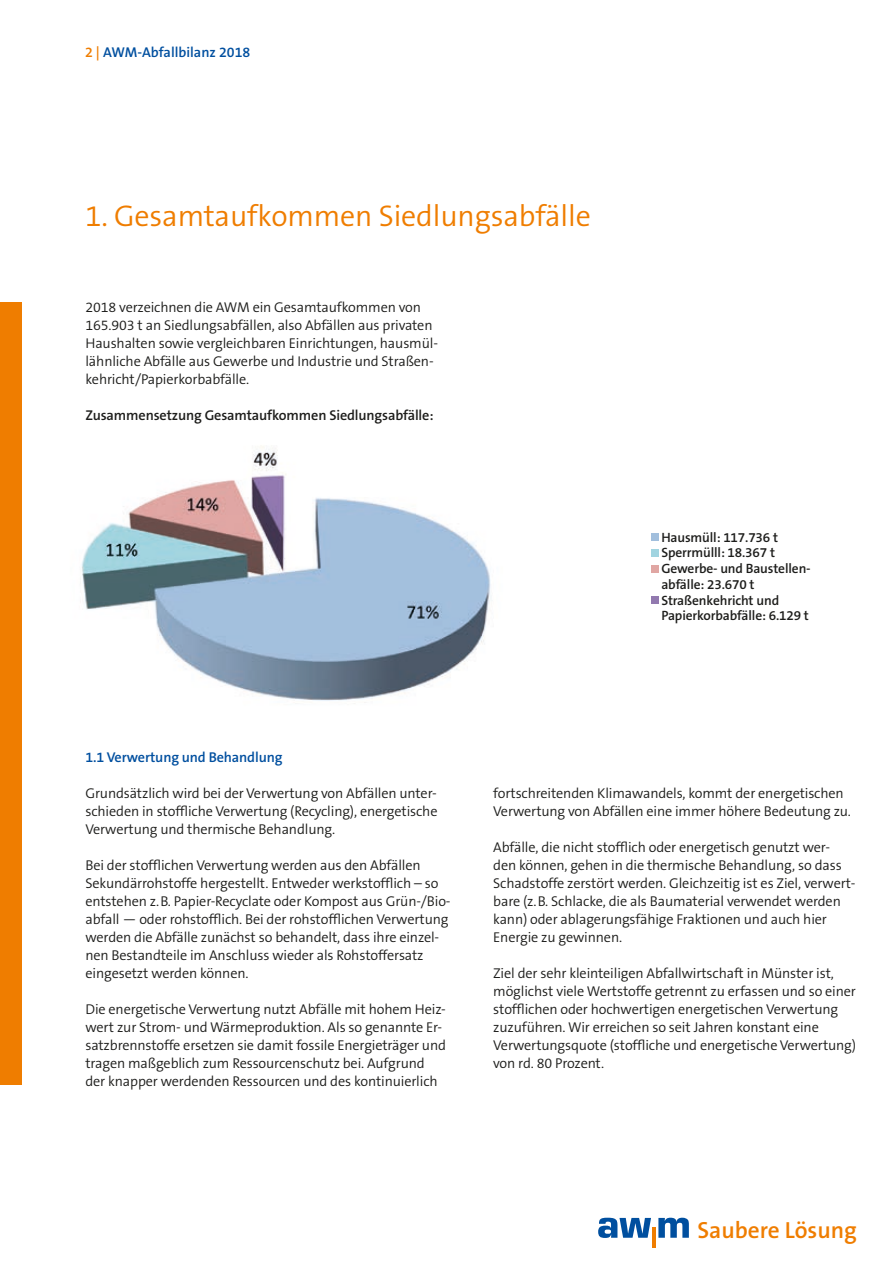
<style>
.page{position:relative;width:893px;height:1263px;background:#fff}
.page>*{position:absolute;margin:0;border:0;box-sizing:border-box;transform-origin:0 0}
.t1{font:300 30px "The Sans B4";letter-spacing:-.005em;color:#ef7d00}
.t2{font:600 23.4px "The Sans B6";color:#ef7d00}
.t3{font:300 14.25px/18px "The Sans B4";letter-spacing:-.01em;color:#1d1d1b}
.t4{font:600 14.25px "The Sans B6";letter-spacing:-.01em;color:#004f9f}
.t5{font:600 14.25px "The Sans B6";letter-spacing:-.01em;color:#1d1d1b}
.t6{font:600 13.5px/15.8px "The Sans B6";letter-spacing:-.01em;color:#1d1d1b}
.s1{color:#ef7d00}
</style>
<div class="page">
<div style="left:0;top:302px;width:21px;height:782px;background:#ef7d00"></div>
<svg style="left:598px;top:1218px;width:53px;height:20px"></svg>
<svg style="left:658px;top:1218px;width:31px;height:20px"></svg>
<hr style="left:652px;top:1227px;width:3px;height:20px;background:#ef7d00">
<div style="left:651px;top:534px;width:8px;height:7px;background:#a2bfdd"></div>
<div style="left:651px;top:549px;width:8px;height:7px;background:#a1d4e0"></div>
<div style="left:651px;top:565px;width:8px;height:7px;background:#e0a6a3"></div>
<div style="left:651px;top:597px;width:8px;height:7px;background:#9279af"></div>
<img style="left:81px;top:446px;width:410px;height:258px">
<p class="t4" style="left:85px;top:45px;width:167px"><span class="s1">2 |</span> AWM-Abfallbilanz 2018</p>
<h1 class="t1" style="left:85px;top:200px;width:507px">1. Gesamtaufkommen Siedlungsabfälle</h1>
<p class="t3" style="left:85px;top:299px;width:354px">2018 verzeichnen die AWM ein Gesamtaufkommen von 165.903 t an Siedlungsabfällen, also Abfällen aus privaten Haushalten sowie vergleichbaren Einrichtungen, hausmül&shy;lähnliche Abfälle aus Gewerbe und Industrie und Straßen&shy;kehricht/Papierkorbabfälle.</p>
<p class="t5" style="left:85px;top:407px;width:350px">Zusammensetzung Gesamtaufkommen Siedlungsabfälle:</p>
<p class="t6" style="left:661px;top:529px;width:151px">Hausmüll: 117.736 t<br>Sperrmülll: 18.367 t<br>Gewerbe- und Baustellen&shy;abfälle: 23.670 t<br>Straßenkehricht und<br>Papierkorbabfälle: 6.129 t</p>
<p class="t4" style="left:85px;top:749px;width:198px">1.1 Verwertung und Behandlung</p>
<p class="t3" style="left:85px;top:785px;width:354px;text-align:justify">Grundsätzlich wird bei der Verwertung von Abfällen unter&shy;schieden in stoffliche Verwertung (Recycling), energetische Verwertung und thermische Behandlung.</p>
<p class="t3" style="left:85px;top:857px;width:367px">Bei der stofflichen Verwertung werden aus den Abfällen Sekundärrohstoffe hergestellt. Entweder werkstofflich – so entstehen z.B. Papier-Recyclate oder Kompost aus Grün-/Bio&shy;abfall — oder rohstofflich. Bei der rohstofflichen Verwertung werden die Abfälle zunächst so behandelt, dass ihre einzel&shy;nen Bestandteile im Anschluss wieder als Rohstoffersatz eingesetzt werden können.</p>
<p class="t3" style="left:85px;top:1001px;width:362px">Die energetische Verwertung nutzt Abfälle mit hohem Heiz&shy;wert zur Strom- und Wärmeproduktion. Als so genannte Er&shy;satzbrennstoffe ersetzen sie damit fossile Energieträger und tragen maßgeblich zum Ressourcenschutz bei. Aufgrund der knapper werdenden Ressourcen und des kontinuierlich</p>
<p class="t3" style="left:493px;top:785px;width:359px">fortschreitenden Klimawandels, kommt der energetischen<br>Verwertung von Abfällen eine immer höhere Bedeutung zu.</p>
<p class="t3" style="left:493px;top:839px;width:364px">Abfälle, die nicht stofflich oder energetisch genutzt wer&shy;den können, gehen in die thermische Behandlung, so dass Schadstoffe zerstört werden. Gleichzeitig ist es Ziel, verwert&shy;bare (z.B. Schlacke, die als Baumaterial verwendet werden kann) oder ablagerungsfähige Fraktionen und auch hier Energie zu gewinnen.</p>
<p class="t3" style="left:493px;top:964px;width:364px">Ziel der sehr kleinteiligen Abfallwirtschaft in Münster ist, möglichst viele Wertstoffe getrennt zu erfassen und so einer stofflichen oder hochwertigen energetischen Verwertung zuzuführen. Wir erreichen so seit Jahren konstant eine Verwertungsquote (stoffliche und energetische Verwertung) von rd. 80 Prozent.</p>
<h2 class="t2" style="left:697px;top:1217px;width:161px">Saubere Lösung</h2>
</div>
